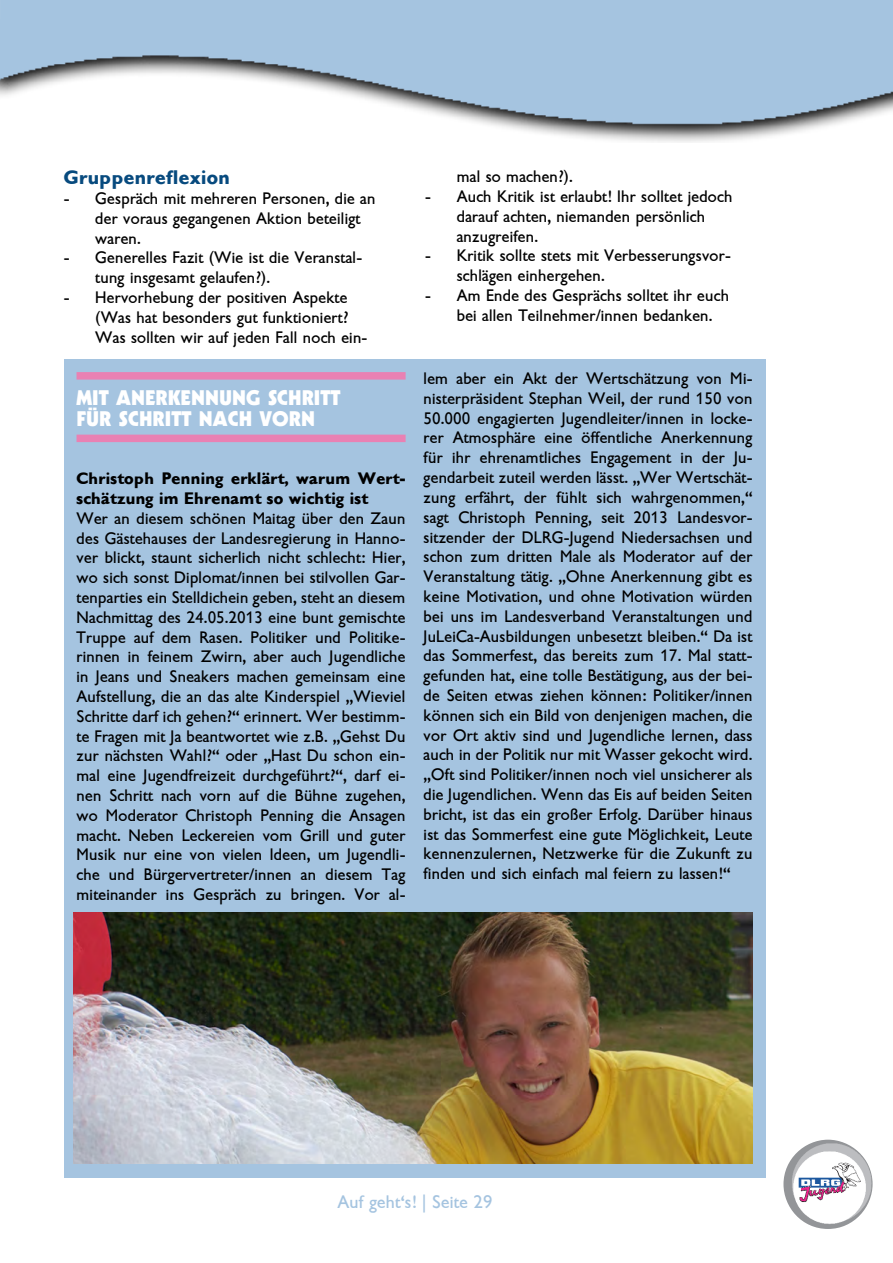
<style>
.page{position:relative;width:893px;height:1263px;background:#fff}
.page>*{position:absolute;margin:0;border:0;box-sizing:border-box;transform-origin:0 0}
._2_Hauptüberschrift{font:700 21px/21px "DLRG Jugend Titel";color:#fff}
.t1{font:700 19.5px "DLRG Jugend Text";color:#074a7e}
.t2{font:18px "DLRG Jugend Text";color:#a5c4e0}
.t3{font:16.5px/19.8px "DLRG Jugend Text";color:#000;text-align:justify}
.t4{font:700 16.5px/19.8px "DLRG Jugend Text";color:#000}
</style>
<div class="page">
<img style="left:783px;top:1140px;width:90px;height:89px">
<div style="left:64px;top:359px;width:701px;height:819px;background:#a5c4e0"></div>
<div style="left:77px;top:372px;width:329px;height:8px;background:#e981b3"></div>
<div style="left:77px;top:435px;width:329px;height:7px;background:#e981b3"></div>
<img style="left:73px;top:912px;width:680px;height:251px">
<img style="left:0;top:38px;width:893px;height:104px">
<div style="left:0;top:0;width:893px;height:38px;background:#a5c4e0"></div>
<p class="t1" style="left:64px;top:166px;width:168px">Gruppenreflexion</p>
<p class="t3" style="left:64px;top:189px;width:313px">- Gespräch mit mehreren Personen, die an</p>
<p class="t3" style="left:95px;top:208px;width:267px">der voraus gegangenen Aktion beteiligt</p>
<p class="t3" style="left:95px;top:228px;width:47px">waren.</p>
<p class="t3" style="left:64px;top:248px;width:300px">- Generelles Fazit (Wie ist die Veranstal-</p>
<p class="t3" style="left:95px;top:268px;width:177px">tung insgesamt gelaufen?).</p>
<p class="t3" style="left:64px;top:288px;width:285px">- Hervorhebung der positiven Aspekte</p>
<p class="t3" style="left:95px;top:307px;width:255px">(Was hat besonders gut funktioniert?</p>
<p class="t3" style="left:95px;top:327px;width:274px">Was sollten wir auf jeden Fall noch ein-</p>
<p class="_2_Hauptüberschrift" style="left:77px;top:388px;width:266px">MIT ANERKENNUNG SCHRITT<br>FÜR SCHRITT NACH VORN</p>
<p class="t4" style="left:77px;top:469px;width:331px">Christoph Penning erklärt, warum Wert&shy;schätzung im Ehrenamt so wichtig ist</p>
<p class="t3" style="left:77px;top:508px;width:331px">Wer an diesem schönen Maitag über den Zaun des Gästehauses der Landesregierung in Hanno&shy;ver blickt, staunt sicherlich nicht schlecht: Hier, wo sich sonst Diplomat/innen bei stilvollen Gar&shy;tenparties ein Stelldichein geben, steht an diesem Nachmittag des 24.05.2013 eine bunt gemischte Truppe auf dem Rasen. Politiker und Politike&shy;rinnen in feinem Zwirn, aber auch Jugendliche in Jeans und Sneakers machen gemeinsam eine Aufstellung, die an das alte Kinderspiel „Wieviel Schritte darf ich gehen?“ erinnert. Wer bestimm&shy;te Fragen mit Ja beantwortet wie z.B. „Gehst Du zur nächsten Wahl?“ oder „Hast Du schon ein&shy;mal eine Jugendfreizeit durchgeführt?“, darf ei&shy;nen Schritt nach vorn auf die Bühne zugehen, wo Moderator Christoph Penning die Ansagen macht. Neben Leckereien vom Grill und guter Musik nur eine von vielen Ideen, um Jugendli&shy;che und Bürgervertreter/innen an diesem Tag miteinander ins Gespräch zu bringen. Vor al-</p>
<p class="t3" style="left:457px;top:167px;width:118px">mal so machen?).</p>
<p class="t3" style="left:425px;top:187px;width:309px">- Auch Kritik ist erlaubt! Ihr solltet jedoch</p>
<p class="t3" style="left:457px;top:206px;width:250px">darauf achten, niemanden persönlich</p>
<p class="t3" style="left:457px;top:226px;width:83px">anzugreifen.</p>
<p class="t3" style="left:425px;top:246px;width:307px">- Kritik sollte stets mit Verbesserungsvor-</p>
<p class="t3" style="left:457px;top:266px;width:150px">schlägen einhergehen.</p>
<p class="t3" style="left:425px;top:286px;width:306px">- Am Ende des Gesprächs solltet ihr euch</p>
<p class="t3" style="left:457px;top:305px;width:257px">bei allen Teilnehmer/innen bedanken.</p>
<p class="t3" style="left:424px;top:369px;width:331px">lem aber ein Akt der Wertschätzung von Mi&shy;nisterpräsident Stephan Weil, der rund 150 von 50.000 engagierten Jugendleiter/innen in locke&shy;rer Atmosphäre eine öffentliche Anerkennung für ihr ehrenamtliches Engagement in der Ju&shy;gendarbeit zuteil werden lässt. „Wer Wertschät&shy;zung erfährt, der fühlt sich wahrgenommen,“ sagt Christoph Penning, seit 2013 Landesvor&shy;sitzender der DLRG-Jugend Niedersachsen und schon zum dritten Male als Moderator auf der Veranstaltung tätig. „Ohne Anerkennung gibt es keine Motivation, und ohne Motivation würden bei uns im Landesverband Veranstaltungen und JuLeiCa-Ausbildungen unbesetzt bleiben.“ Da ist das Sommerfest, das bereits zum 17. Mal statt&shy;gefunden hat, eine tolle Bestätigung, aus der bei&shy;de Seiten etwas ziehen können: Politiker/innen können sich ein Bild von denjenigen machen, die vor Ort aktiv sind und Jugendliche lernen, dass auch in der Politik nur mit Wasser gekocht wird. „Oft sind Politiker/innen noch viel unsicherer als die Jugendlichen. Wenn das Eis auf beiden Seiten bricht, ist das ein großer Erfolg. Darüber hinaus ist das Sommerfest eine gute Möglichkeit, Leute kennenzulernen, Netzwerke für die Zukunft zu finden und sich einfach mal feiern zu lassen!“</p>
<p class="t2" style="left:337px;top:1191px;width:157px">Auf geht‘s! | Seite 29</p>
</div>
